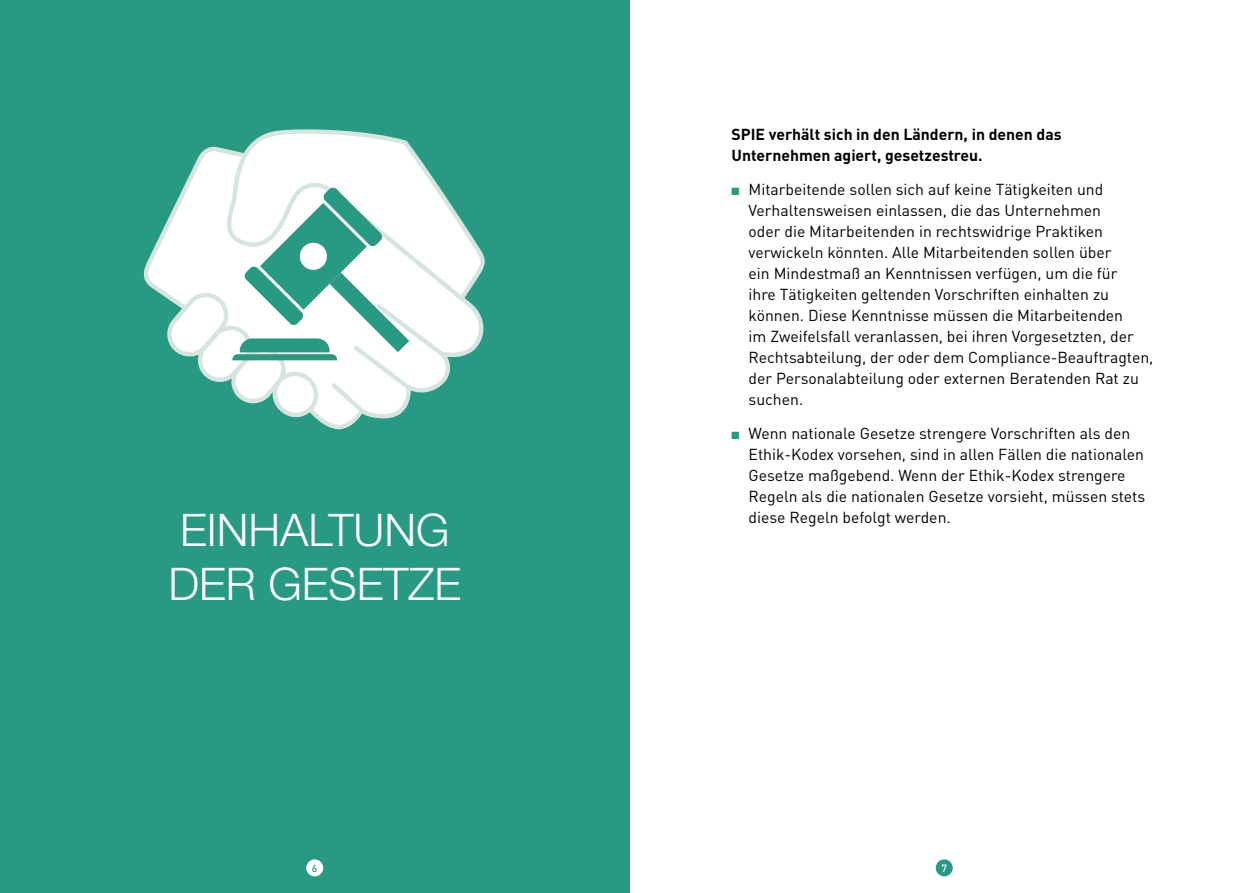
<style>
.page{position:relative;width:1259px;height:893px;background:#fff}
.page>*{position:absolute;margin:0;border:0;box-sizing:border-box;transform-origin:0 0}
.t1{font:300 45px/54px "Helvetica Neue";color:#fff}
.t2{font:15.75px/21px "DIN";color:#000}
.t3{font:700 15.75px/21px "DIN";color:#000}
.t4{font:500 10.5px "DIN";color:#289a83}
.t5{font:500 10.5px "DIN";color:#fff}
.s1{color:#289a83}
</style>
<div class="page">
<div style="left:0;top:0;width:629px;height:893px;background:#289a83"></div>
<div style="left:935px;top:859px;width:17px;height:17px;background:#289a83;border-radius:50%"></div>
<div style="left:306px;top:859px;width:17px;height:17px;background:#fff;border-radius:50%"></div>
<svg style="left:251px;top:129px;width:234px;height:228px"></svg>
<svg style="left:143px;top:143px;width:312px;height:287px"></svg>
<h1 class="t1" style="left:168px;top:502px;width:294px">EINHALTUNG<br>DER GESETZE</h1>
<p class="t3" style="left:731px;top:123px;width:331px">SPIE verhält sich in den Ländern, in denen das<br>Unternehmen agiert, gesetzestreu.</p>
<p class="t2" style="left:748px;top:179px;width:406px;text-indent:-17px"><span class="s1">■</span> Mitarbeitende sollen sich auf keine Tätigkeiten und Verhaltensweisen einlassen, die das Unternehmen<br>oder die Mitarbeitenden in rechtswidrige Praktiken verwickeln könnten. Alle Mitarbeitenden sollen über<br>ein Mindestmaß an Kenntnissen verfügen, um die für<br>ihre Tätigkeiten geltenden Vorschriften einhalten zu können. Diese Kenntnisse müssen die Mitarbeitenden<br>im Zweifelsfall veranlassen, bei ihren Vorgesetzten, der Rechtsabteilung, der oder dem Compliance-Beauftragten, der Personalabteilung oder externen Beratenden Rat zu suchen.</p>
<p class="t2" style="left:748px;top:422px;width:398px;text-indent:-17px"><span class="s1">■</span> Wenn nationale Gesetze strengere Vorschriften als den Ethik-Kodex vorsehen, sind in allen Fällen die nationalen Gesetze maßgebend. Wenn der Ethik-Kodex strengere Regeln als die nationalen Gesetze vorsieht, müssen stets diese Regeln befolgt werden.</p>
<p class="t4" style="left:312px;top:862px;width:7px">6</p>
<p class="t5" style="left:941px;top:862px;width:7px">7</p>
</div>
